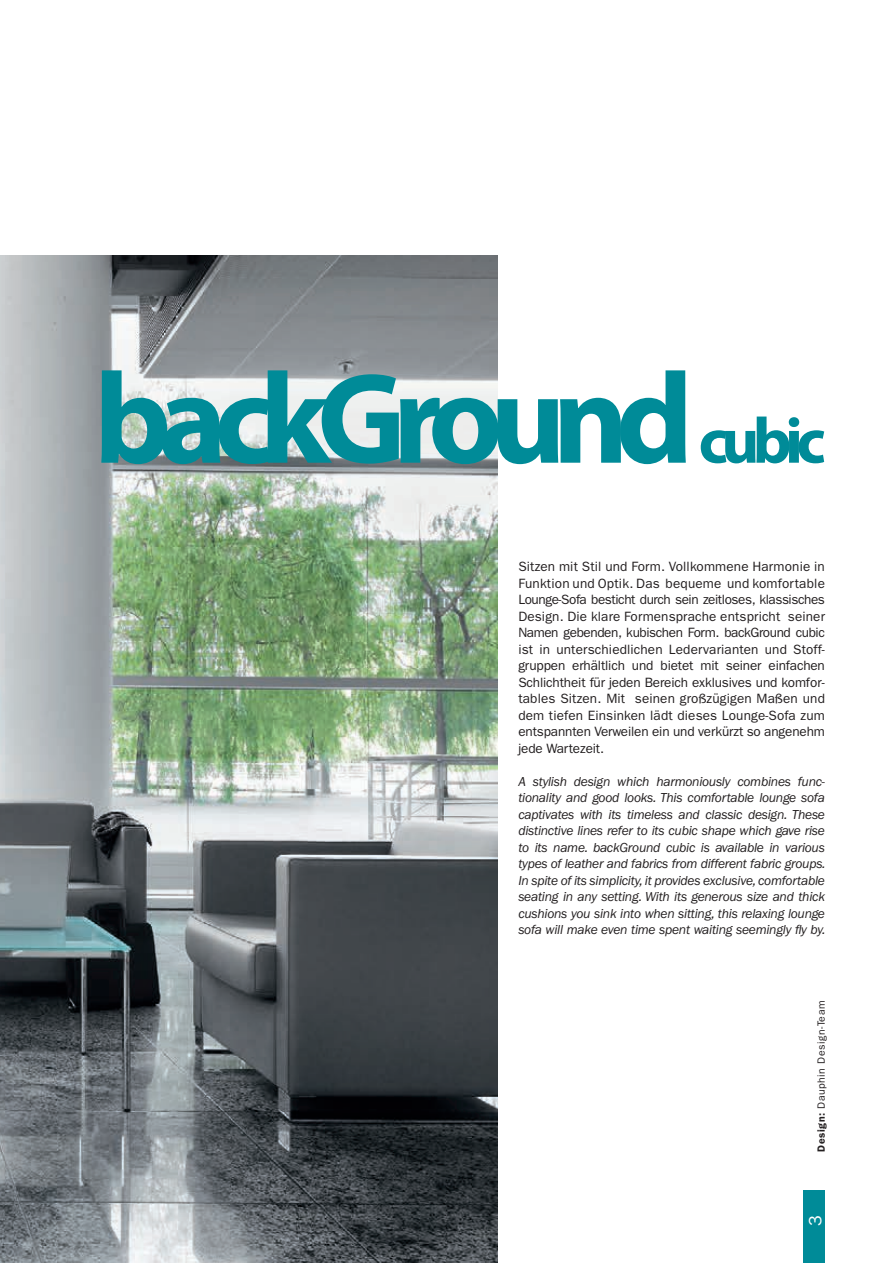
<style>
.page{position:relative;width:893px;height:1263px;background:#fff}
.page>*{position:absolute;margin:0;border:0;box-sizing:border-box;transform-origin:0 0}
.t1{font:700 129.9px "Myriad Pro";letter-spacing:-.1em;color:#008b98}
.t2{font:18px "Franklin Gothic LT";color:#fff}
.t3{font:13.5px/16.5px "Franklin Gothic LT";letter-spacing:-.01em;color:#231f20;text-align:justify}
.t4{font:italic 13.5px/16.5px "Franklin Gothic LT";letter-spacing:-.02em;color:#231f20;text-align:justify}
.t5{font:10.5px "Franklin Gothic LT";letter-spacing:.05em;color:#231f20}
.s1{font-size:64.95px}
.s2{font-weight:600}
</style>
<div class="page">
<img style="left:0;top:255px;width:498px;height:1008px">
<div style="left:804px;top:1191px;width:21px;height:72px;background:#008b98"></div>
<h1 class="t1" style="left:94px;top:346px;width:733px">backGround <span class="s1">cubic</span></h1>
<p class="t3" style="left:518px;top:559px;width:308px">Sitzen mit Stil und Form. Vollkommene Harmonie in Funktion und Optik. Das bequeme und komfortable Lounge-Sofa besticht durch sein zeitloses, klassisches Design. Die klare Formensprache entspricht seiner Namen gebenden, kubischen Form. backGround cubic ist in unterschiedlichen Ledervarianten und Stoff&shy;gruppen erhältlich und bietet mit seiner einfachen Schlichtheit für jeden Bereich exklusives und komfor&shy;tables Sitzen. Mit seinen großzügigen Maßen und dem tiefen Einsinken lädt dieses Lounge-Sofa zum entspannten Verweilen ein und verkürzt so angenehm jede Wartezeit.</p>
<p class="t4" style="left:518px;top:773px;width:309px">A stylish design which harmoniously combines func&shy;tionality and good looks. This comfortable lounge sofa captivates with its timeless and classic design. These distinctive lines refer to its cubic shape which gave rise to its name. backGround cubic is available in various types of leather and fabrics from different fabric groups.<br>In spite of its simplicity, it provides exclusive, comfortable seating in any setting. With its generous size and thick cushions you sink into when sitting, this relaxing lounge sofa will make even time spent waiting seemingly fly by.</p>
<p class="t5" style="left:815px;top:1151px;width:152px;rotate:-90deg"><span class="s2">Design:</span> Dauphin Design-Team</p>
<h2 class="t2" style="left:805px;top:1226px;width:12px;rotate:-90deg">3</h2>
</div>
